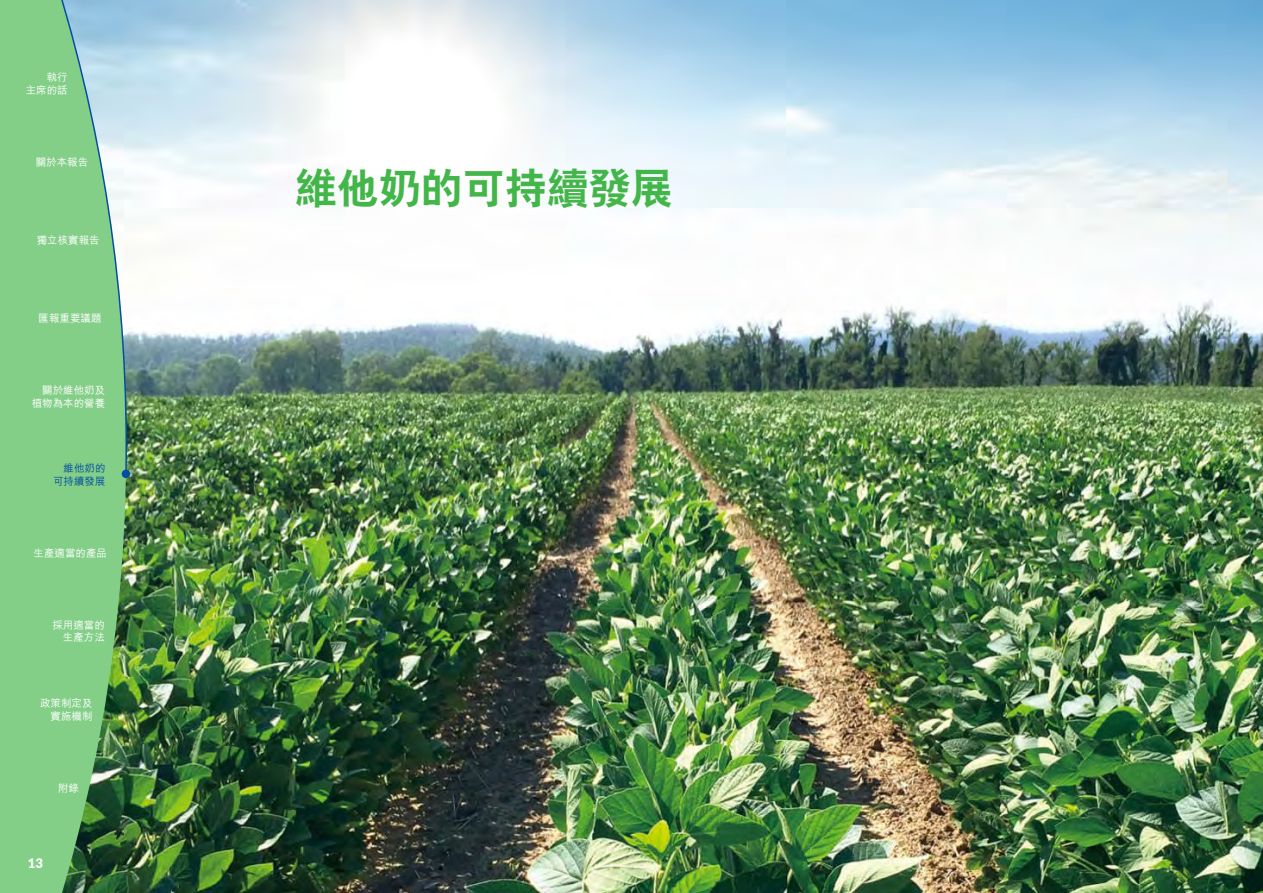
<style>
.page{position:relative;width:1263px;height:893px;background:#fff}
.page>*{position:absolute;margin:0;border:0;box-sizing:border-box;transform-origin:0 0}
.t1{font:800 42px "C Hei 2 HK";color:#43b649}
.t2{font:900 13.2px "Lato";color:#fff}
.t3{font:500 10.5px/12.6px "M Hei HK";color:#fff;text-align:right}
.t4{font:500 10.5px/12.6px "M Hei HK";color:#034ea2;text-align:right}
</style>
<div class="page">
<img style="left:126px;top:0;width:1137px;height:893px">
<svg style="left:0;top:0;width:126px;height:893px;background:#78c07c"></svg>
<div style="left:122px;top:470px;width:8px;height:8px;background:#034ea2;border-radius:50%"></div>
<svg style="left:35px;top:0;width:93px;height:476px;background:#8fd09d"></svg>
<p class="t3" style="left:26px;top:70px;width:43px">執行<br>主席的話</p>
<p class="t3" style="left:36px;top:155px;width:54px">關於本報告</p>
<p class="t3" style="left:37px;top:233px;width:65px">獨立核實報告</p>
<p class="t3" style="left:39px;top:311px;width:64px">匯報重要議題</p>
<p class="t3" style="left:32px;top:383px;width:75px">關於維他奶及植物為本的營養</p>
<p class="t4" style="left:53px;top:461px;width:54px">維他奶的可持續發展</p>
<p class="t3" style="left:34px;top:546px;width:75px">生產適當的產品</p>
<p class="t3" style="left:52px;top:618px;width:54px">採用適當的生產方法</p>
<p class="t3" style="left:40px;top:696px;width:54px">政策制定及實施機制</p>
<p class="t3" style="left:58px;top:781px;width:22px">附錄</p>
<p class="t2" style="left:28px;top:853px;width:17px">13</p>
<h1 class="t1" style="left:295px;top:160px;width:379px">維他奶的可持續發展</h1>
</div>
